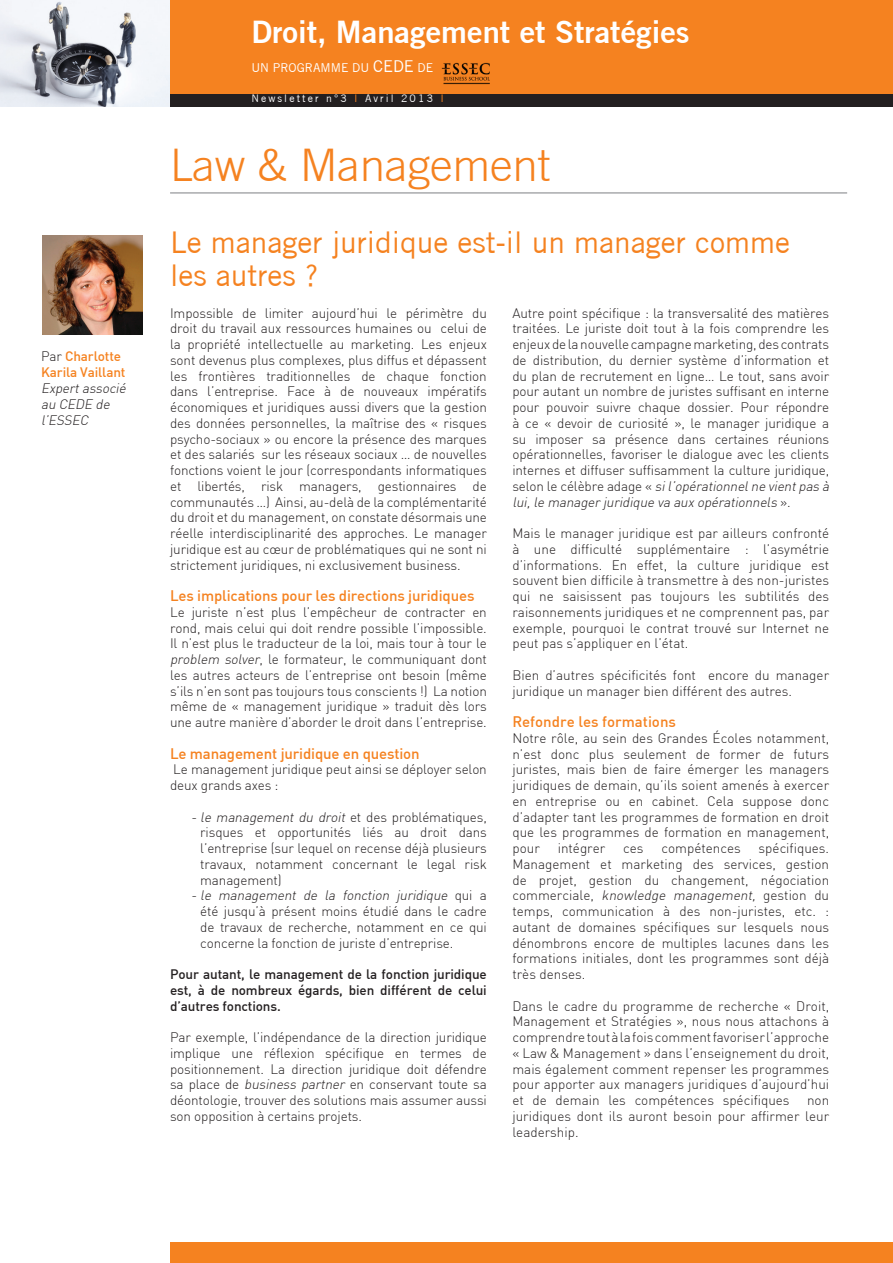
<style>
.page{position:relative;width:893px;height:1263px;background:#fff}
.page>*{position:absolute;margin:0;border:0;box-sizing:border-box;transform-origin:0 0}
.t1{font:300 45px "Trade Gothic";color:#f58220}
.t2{font:700 31.05px "Trade Gothic No.2";color:#fff}
.t3{font:30px/33px "Trade Gothic";color:#f58220}
.t4{font:500 15px "DIN";letter-spacing:-.01em;color:#f58220}
.t5{font:300 13.5px/15.8px "DIN";letter-spacing:-.01em;color:#231f20;text-align:justify}
.t6{font:500 13.5px/15.8px "DIN";letter-spacing:-.01em;color:#231f20;text-align:justify}
.t7{font:italic 300 13.5px/15.8px "DIN";color:#231f20}
.t8{font:500 13.5px/15.8px "DIN";letter-spacing:-.01em;color:#f58220}
.t9{font:12.3px "Trade Gothic";color:#fff}
.t10{font:10.5px "Trade Gothic";letter-spacing:.2em;color:#fff}
.s1{font-weight:300;color:#231f20}
.s2{font-size:16.35px}
.s3{color:#f58220}
.s4{font-style:italic}
</style>
<div class="page">
<img style="left:0;top:0;width:170px;height:106px">
<div style="left:170px;top:0;width:723px;height:95px;background:#f58220"></div>
<img style="left:441px;top:62px;width:49px;height:23px">
<div style="left:170px;top:94px;width:723px;height:12px;background:#231f20"></div>
<hr style="left:170px;top:192px;width:677px;height:2px;background:#939598">
<img style="left:43px;top:235px;width:99px;height:100px">
<div style="left:170px;top:1242px;width:723px;height:21px;background:#f58220"></div>
<p class="t8" style="left:41px;top:348px;width:86px"><span class="s1">Par</span> Charlotte<br>Karila Vaillant</p>
<p class="t7" style="left:41px;top:380px;width:89px">Expertassocié au CEDE de l’ESSEC</p>
<h2 class="t2" style="left:251px;top:13px;width:440px">Droit, Management et Stratégies</h2>
<p class="t9" style="left:251px;top:60px;width:183px">UN PROGRAMME DU <span class="s2">CEDE</span> DE</p>
<p class="t10" style="left:251px;top:92px;width:194px">Newsletter n°3 <span class="s3">I</span> Avril 2013 <span class="s3">I</span></p>
<h1 class="t1" style="left:170px;top:139px;width:382px">Law &amp; Management</h1>
<h3 class="t3" style="left:170px;top:226px;width:621px">Le manager juridique est-il un manager comme les autres ?</h3>
<p class="t5" style="left:170px;top:305px;width:318px">Impossible de limiter aujourd’hui le périmètre du droit du travail aux ressources humaines ou celui de la propriété intellectuelle au marketing. Les enjeux sont devenus plus complexes, plus diffus et dépassent les frontières traditionnelles de chaque fonction dans l’entreprise. Face à de nouveaux impératifs économiques et juridiques aussi divers que la gestion des données personnelles, la maîtrise des « risques psycho-sociaux » ou encore la présence des marques et des salariés sur les réseaux sociaux … de nouvelles fonctions voient le jour (correspondants informatiques et libertés, risk managers, gestionnaires de communautés …) Ainsi, au-delà de la complémentarité du droit et du management, on constate désormais une réelle interdisciplinarité des approches. Le manager juridique est au cœur de problématiques qui ne sont ni strictement juridiques, ni exclusivement business.</p>
<p class="t4" style="left:170px;top:586px;width:306px">Les implications pour les directions juridiques</p>
<p class="t5" style="left:170px;top:604px;width:318px">Le juriste n’est plus l’empêcheur de contracter en rond, mais celui qui doit rendre possible l’impossible.<br>Il n’est plus le traducteur de la loi, mais tour à tour le <span class="s4">problem solver</span>, le formateur, le communiquant dont les autres acteurs de l’entreprise ont besoin (même s’ils n’en sont pas toujours tous conscients !) La notion même de « management juridique » traduit dès lors une autre manière d’aborder le droit dans l’entreprise.</p>
<p class="t4" style="left:170px;top:744px;width:251px">Le management juridique en question</p>
<p class="t5" style="left:170px;top:761px;width:318px">Le management juridique peut ainsi se déployer selon deux grands axes :</p>
<p class="t5" style="left:200px;top:809px;width:288px;text-indent:-9px">- <span class="s4">le management du droit</span> et des problématiques, risques et opportunités liés au droit dans l’entreprise (sur lequel on recense déjà plusieurs travaux, notamment concernant le legal risk management)</p>
<p class="t5" style="left:200px;top:887px;width:288px;text-indent:-9px">- <span class="s4">le management de la fonction juridique</span> q u i a été jusqu’à présent moins étudié dans le cadre de travaux de recherche, notamment en ce qui concerne la fonction de juriste d’entreprise.</p>
<p class="t6" style="left:170px;top:966px;width:318px">Pour autant, le management de la fonction juridique est, à de nombreux égards, bien différent de celui d’autres fonctions.</p>
<p class="t5" style="left:170px;top:1029px;width:318px">Par exemple, l’indépendance de la direction juridique implique une réflexion spécifique en termes de positionnement. La direction juridique doit défendre sa place de <span class="s4">business partner</span> en conservant toute sa déontologie, trouver des solutions mais assumer aussi son opposition à certains projets.</p>
<p class="t5" style="left:512px;top:305px;width:321px;text-align:left">Autre point spécifique : la transversalité des matières traitées. Le juriste doit tout à la fois comprendre les enjeux de la nouvelle campagne marketing, des contrats de distribution, du dernier système d’information et du plan de recrutement en ligne… Le tout, sans avoir pour autant un nombre de juristes suffisant en interne pour pouvoir suivre chaque dossier. Pour répondre à ce « devoir de curiosité », le manager juridique a su imposer sa présence dans certaines réunions opérationnelles, favoriser le dialogue avec les clients internes et diffuser suffisamment la culture juridique, s e lo n le c é lè b re a d a g e « <span class="s4">sil’opérationnelne vientpas à lui,le managerjuridique va aux opérationnels</span> » .</p>
<p class="t5" style="left:512px;top:525px;width:318px">Mais le manager juridique est par ailleurs confronté à une difficulté supplémentaire : l’asymétrie d’informations. En effet, la culture juridique est souvent bien difficile à transmettre à des non-juristes qui ne saisissent pas toujours les subtilités des raisonnements juridiques et ne comprennent pas, par exemple, pourquoi le contrat trouvé sur Internet ne peut pas s’appliquer en l’état.</p>
<p class="t5" style="left:512px;top:667px;width:318px">Bien d’autres spécificités font encore du manager juridique un manager bien différent des autres.</p>
<p class="t4" style="left:512px;top:712px;width:165px">Refondre les formations</p>
<p class="t5" style="left:512px;top:730px;width:318px">Notre rôle, au sein des Grandes Écoles notamment, n’est donc plus seulement de former de futurs juristes, mais bien de faire émerger les managers juridiques de demain, qu’ils soient amenés à exercer en entreprise ou en cabinet. Cela suppose donc d’adapter tant les programmes de formation en droit que les programmes de formation en management, pour</p>
<p class="t5" style="left:512px;top:840px;width:318px;text-indent:246px">spécifiques.<br>Management et marketing des services, gestion de projet, gestion du changement, négociation commerciale, <span class="s4">knowledge management,</span> gestion du temps, communication à des non-juristes, etc. : autant de domaines spécifiques sur lesquels nous dénombrons encore de multiples lacunes dans les formations initiales, dont les programmes sont déjà très denses.</p>
<p class="t5" style="left:512px;top:998px;width:318px">Dans le cadre du programme de recherche « Droit, Management et Stratégies », nous nous attachons à comprendre tout à la fois comment favoriser l’approche « Law &amp; Management » dans l’enseignement du droit, mais également comment repenser les programmes pour apporter aux managers juridiques d’aujourd’hui et de demain les compétences spécifiques</p>
<p class="t5" style="left:558px;top:840px;width:49px">intégrer</p>
<p class="t5" style="left:623px;top:840px;width:22px">ces</p>
<p class="t5" style="left:661px;top:840px;width:81px">compétences</p>
<p class="t5" style="left:512px;top:1092px;width:318px;text-indent:295px">non juridiques dont ils auront besoin pour affirmer leur leadership.</p>
</div>
